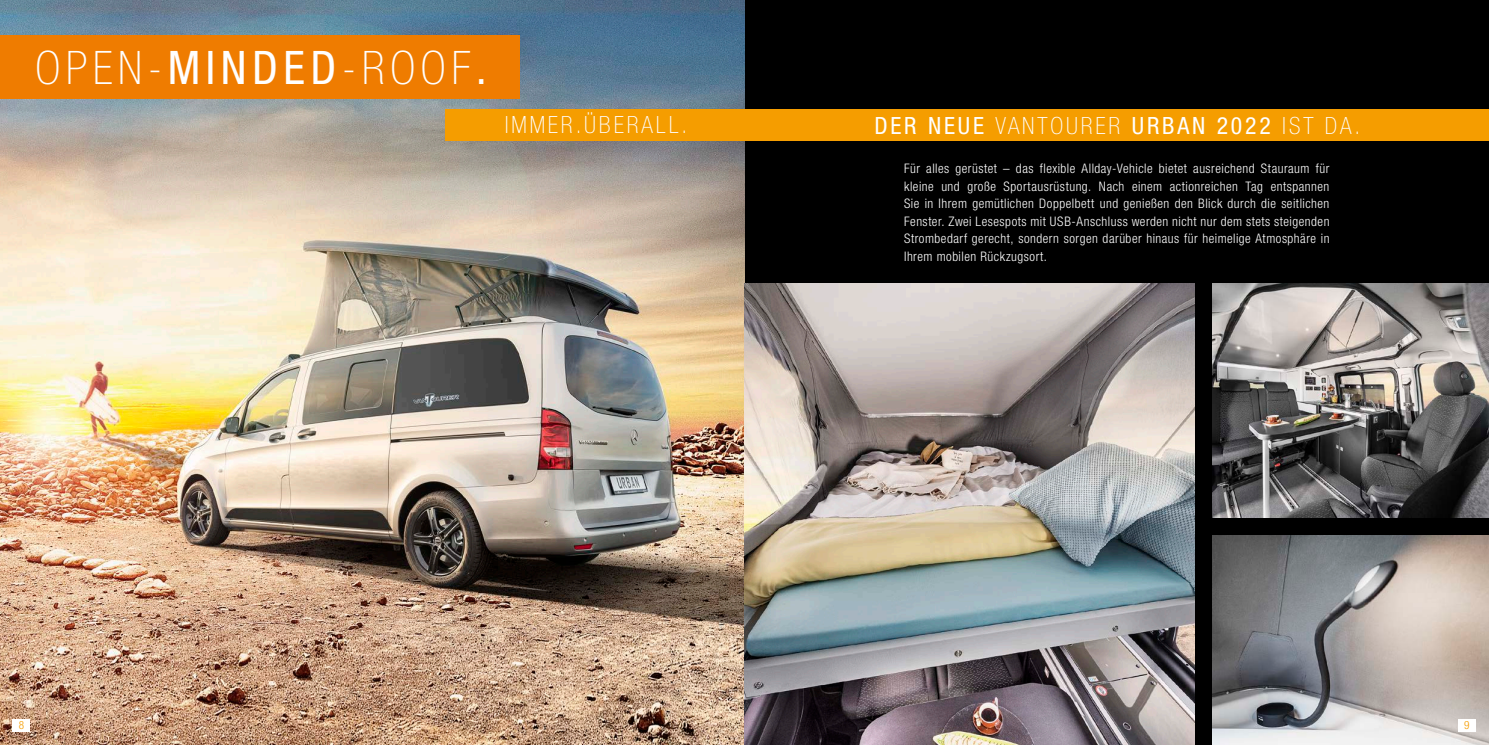
<style>
.page{position:relative;width:1489px;height:745px;background:#fff}
.page>*{position:absolute;margin:0;border:0;box-sizing:border-box;transform-origin:0 0}
.t1{font:100 condensed 46.25px "Helvetica Neue LT Std";letter-spacing:.12em;color:#fff}
.t2{font:condensed 23.75px "Helvetica Neue LT Std";letter-spacing:.12em;color:#fff}
.t3{font:100 condensed 23.75px "Helvetica Neue LT Std";letter-spacing:.12em;color:#fff}
.t4{font:300 condensed 13.12px/17.5px "Helvetica Neue LT Std";letter-spacing:.04em;color:#fff;text-align:justify}
.t5{font:300 condensed 11.25px "Helvetica Neue LT Std";color:#f59d00}
.s1{font-weight:400}
.s2{font-weight:100}
</style>
<div class="page">
<div style="left:0;top:0;width:1488px;height:744px;background:#000"></div>
<img style="left:0;top:0;width:744px;height:744px">
<img style="left:744px;top:283px;width:450px;height:461px">
<img style="left:1212px;top:535px;width:276px;height:209px">
<img style="left:1212px;top:283px;width:276px;height:234px">
<div style="left:0;top:35px;width:519px;height:64px;background:#ef7c00"></div>
<div style="left:446px;top:109px;width:1042px;height:32px;background:#f59d00"></div>
<div style="left:1457px;top:718px;width:18px;height:13px;background:#fff"></div>
<div style="left:13px;top:718px;width:17px;height:13px;background:#fff"></div>
<h1 class="t1" style="left:35px;top:42px;width:453px">OPEN-<span class="s1">MINDED</span>-ROOF<span class="s1">.</span></h1>
<h2 class="t3" style="left:504px;top:111px;width:184px">IMMER.ÜBERALL.</h2>
<h2 class="t2" style="left:874px;top:111px;width:487px">DER NEUE <span class="s2">VANTOURER</span> URBAN 2022 <span class="s2">IST DA.</span></h2>
<p class="t4" style="left:904px;top:160px;width:427px">Für alles gerüstet – das flexible Allday-Vehicle bietet ausreichend Stauraum für kleine und große Sportausrüstung. Nach einem actionreichen Tag entspannen Sie in Ihrem gemütlichen Doppelbett und genießen den Blick durch die seitlichen Fenster. Zwei Lesespots mit USB-Anschluss werden nicht nur dem stets steigenden Strombedarf gerecht, sondern sorgen darüber hinaus für heimelige Atmosphäre in Ihrem mobilen Rückzugsort.</p>
<p class="t5" style="left:19px;top:718px;width:7px">8</p>
<p class="t5" style="left:1463px;top:718px;width:7px">9<sup>9</sup></p>
</div>
